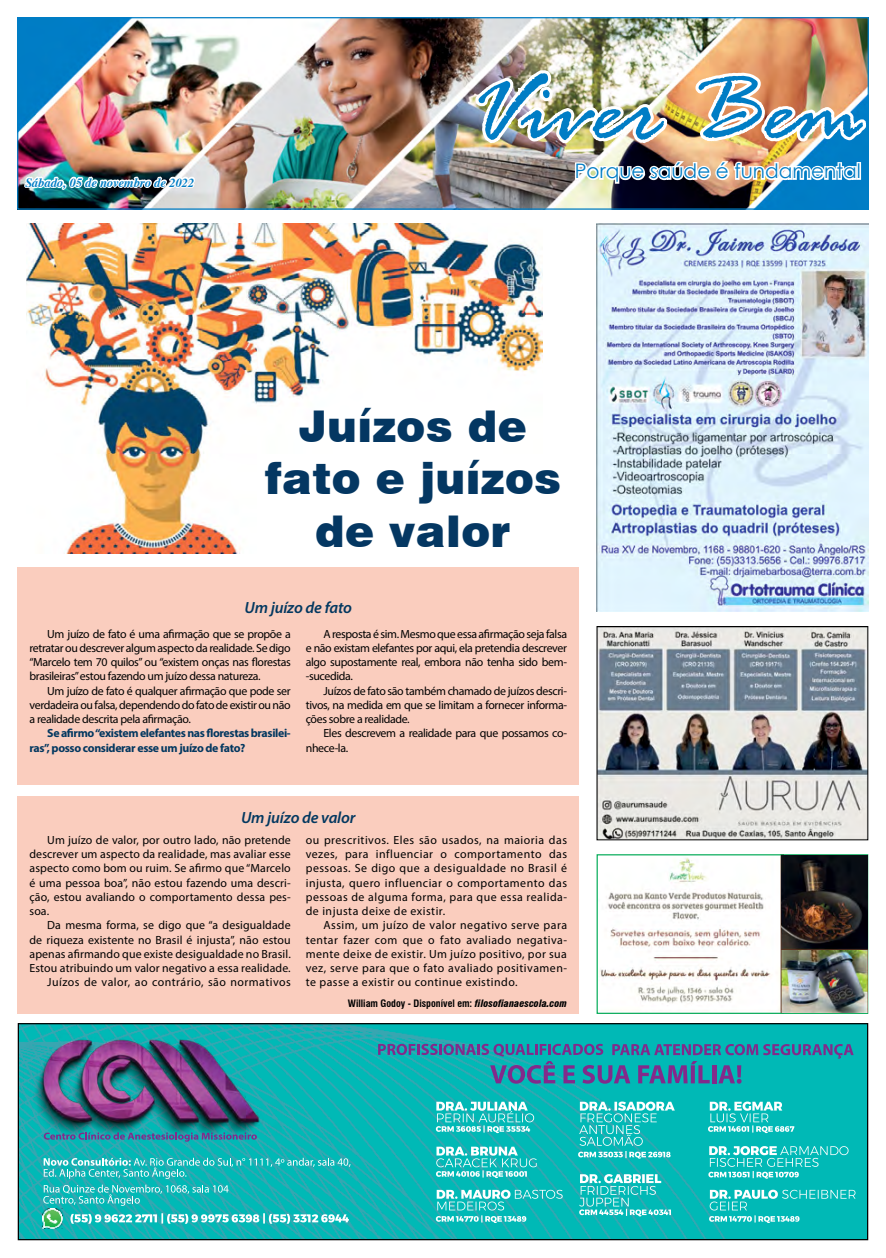
<style>
.page{position:relative;width:886px;height:1258px;background:#fff}
.page>*{position:absolute;margin:0;border:0;box-sizing:border-box;transform-origin:0 0}
.t1{font:italic 105px "Rage";color:#007dc5}
.t2{font:900 43.75px/52.5px "Swiss 721 BT";letter-spacing:.01em;color:#043762;text-align:center}
.t3{font:20px "Century Gothic";color:#007dc5}
.t4{font:italic 600 16.25px "Myriad Pro";letter-spacing:-.01em;color:#033860}
.t5{font:italic 700 12.5px "Times";color:#007dc5}
.t6{font:11.88px/14.2px "Myriad Pro";letter-spacing:.01em;color:#000;text-align:justify}
.t7{font:700 11.88px/14.2px "Myriad Pro";letter-spacing:-.03em;color:#033860}
.t8{font:11.88px/14.2px "Myriad Pro";letter-spacing:-.03em;color:#000}
.t9{font:700 condensed 10px "Swiss 721 BT";color:#000}
.s1{font-weight:900;font-style:italic}
</style>
<div class="page">
<img style="left:19px;top:19px;width:848px;height:189px">
<div style="left:17px;top:17px;width:852px;height:193px;border:1px solid #007dc5"></div>
<img style="left:596px;top:224px;width:272px;height:388px">
<img style="left:472px;top:65px;width:200px;height:83px">
<img style="left:690px;top:69px;width:179px;height:78px">
<img style="left:22px;top:152px;width:175px;height:54px">
<img style="left:573px;top:160px;width:285px;height:25px">
<div style="left:856px;top:162px;width:5px;height:18px;border:3px solid #fff"></div>
<img style="left:598px;top:628px;width:268px;height:210px">
<img style="left:20px;top:1025px;width:846px;height:213px">
<img style="left:20px;top:1025px;width:261px;height:114px">
<svg style="left:44px;top:1132px;width:213px;height:10px;background:#3386a5"></svg>
<svg style="left:44px;top:1158px;width:307px;height:21px;background:#35bebf"></svg>
<svg style="left:43px;top:1185px;width:186px;height:21px;background:#34bebf"></svg>
<svg style="left:378px;top:1044px;width:475px;height:40px;background:#2493aa"></svg>
<svg style="left:436px;top:1147px;width:101px;height:31px;background:#4fcbca"></svg>
<svg style="left:436px;top:1102px;width:98px;height:31px;background:#5cc"></svg>
<svg style="left:436px;top:1190px;width:127px;height:33px;background:#3dc6c5"></svg>
<svg style="left:708px;top:1101px;width:86px;height:32px;background:#47ccca"></svg>
<svg style="left:708px;top:1146px;width:140px;height:33px;background:#39c8c6"></svg>
<svg style="left:709px;top:1190px;width:146px;height:33px;background:#2ec5c3"></svg>
<svg style="left:578px;top:1101px;width:97px;height:58px;background:#3cc6c5"></svg>
<svg style="left:579px;top:1174px;width:92px;height:42px;background:#46c8c7"></svg>
<img style="left:42px;top:1208px;width:20px;height:20px">
<svg style="left:70px;top:1213px;width:279px;height:11px"></svg>
<div style="left:18px;top:1023px;width:850px;height:217px;border:1px solid #000"></div>
<img style="left:599px;top:856px;width:182px;height:156px">
<div style="left:596px;top:854px;width:272px;height:160px;border:1px solid #0cae5d"></div>
<img style="left:781px;top:855px;width:86px;height:158px">
<img style="left:27px;top:224px;width:515px;height:330px">
<div style="left:18px;top:568px;width:561px;height:217px;background:#facdbe"></div>
<div style="left:18px;top:797px;width:561px;height:217px;background:#facdbe"></div>
<p class="t5" style="left:25px;top:175px;width:171px">Sábado, 05 de novembro de 2022</p>
<h1 class="t1" style="left:462px;top:54px;width:402px">Viver Bem</h1>
<h3 class="t3" style="left:575px;top:157px;width:288px">Porque saúde é fundamental</h3>
<h2 class="t2" style="left:265px;top:400px;width:298px">Juízos de fato e juízos de valor</h2>
<h3 class="t4" style="left:244px;top:597px;width:109px">Um juízo de fato</h3>
<p class="t6" style="left:30px;top:626px;width:263px;text-indent:18px">Um juízo de fato é uma afirmação que se propõe a retratar ou descrever algum aspecto da realidade. Se digo “Marcelo tem 70 quilos” ou “existem onças nas florestas brasileiras” estou fazendo um juízo dessa natureza.</p>
<p class="t6" style="left:30px;top:683px;width:263px;text-indent:18px">Um juízo de fato é qualquer afirmação que pode ser verdadeira ou falsa, dependendo do fato de existir ou não a realidade descrita pela afirmação.</p>
<p class="t7" style="left:30px;top:726px;width:263px;text-indent:18px">Se afirmo “existem elefantes nas florestas brasilei&shy;ras”, posso considerar esse um juízo de fato?</p>
<p class="t6" style="left:306px;top:626px;width:263px;text-indent:18px">A resposta é sim. Mesmo que essa afirmação seja falsa e não existam elefantes por aqui, ela pretendia descrever algo supostamente real, embora não tenha sido bem--sucedida.</p>
<p class="t6" style="left:306px;top:683px;width:263px;text-indent:18px">Juízos de fato são também chamado de juízos descri&shy;tivos, na medida em que se limitam a fornecer informa&shy;ções sobre a realidade.</p>
<p class="t8" style="left:306px;top:726px;width:263px;text-indent:18px">Eles descrevem a realidade para que possamos co&shy;nhece-la.</p>
<h3 class="t4" style="left:241px;top:807px;width:116px">Um juízo de valor</h3>
<p class="t6" style="left:30px;top:832px;width:263px;text-indent:18px">Um juízo de valor, por outro lado, não pretende descrever um aspecto da realidade, mas avaliar esse aspecto como bom ou ruim. Se afirmo que “Marcelo é uma pessoa boa”, não estou fazendo uma descri&shy;ção, estou avaliando o comportamento dessa pes&shy;soa.</p>
<p class="t6" style="left:30px;top:918px;width:263px;text-align:right">Da mesma forma, se digo que “a desigualdade<br>de riqueza existente no Brasil é injusta”, não estou apenas afirmando que existe desigualdade no Brasil.<br>Estou atribuindo um valor negativo a essa realidade.<br>Juízos de valor, ao contrário, são normativos</p>
<p class="t6" style="left:306px;top:832px;width:263px">ou prescritivos. Eles são usados, na maioria das vezes, para influenciar o comportamento das pessoas. Se digo que a desigualdade no Brasil é injusta, quero influenciar o comportamento das pessoas de alguma forma, para que essa realida&shy;de injusta deixe de existir.</p>
<p class="t6" style="left:306px;top:918px;width:263px;text-indent:18px">Assim, um juízo de valor negativo serve para tentar fazer com que o fato avaliado negativa&shy;mente deixe de existir. Um juízo positivo, por sua vez, serve para que o fato avaliado positivamen&shy;te passe a existir ou continue existindo.</p>
<p class="t9" style="left:348px;top:998px;width:221px">William Godoy - Disponível em: <span class="s1">filosofianaescola.com</span></p>
</div>
